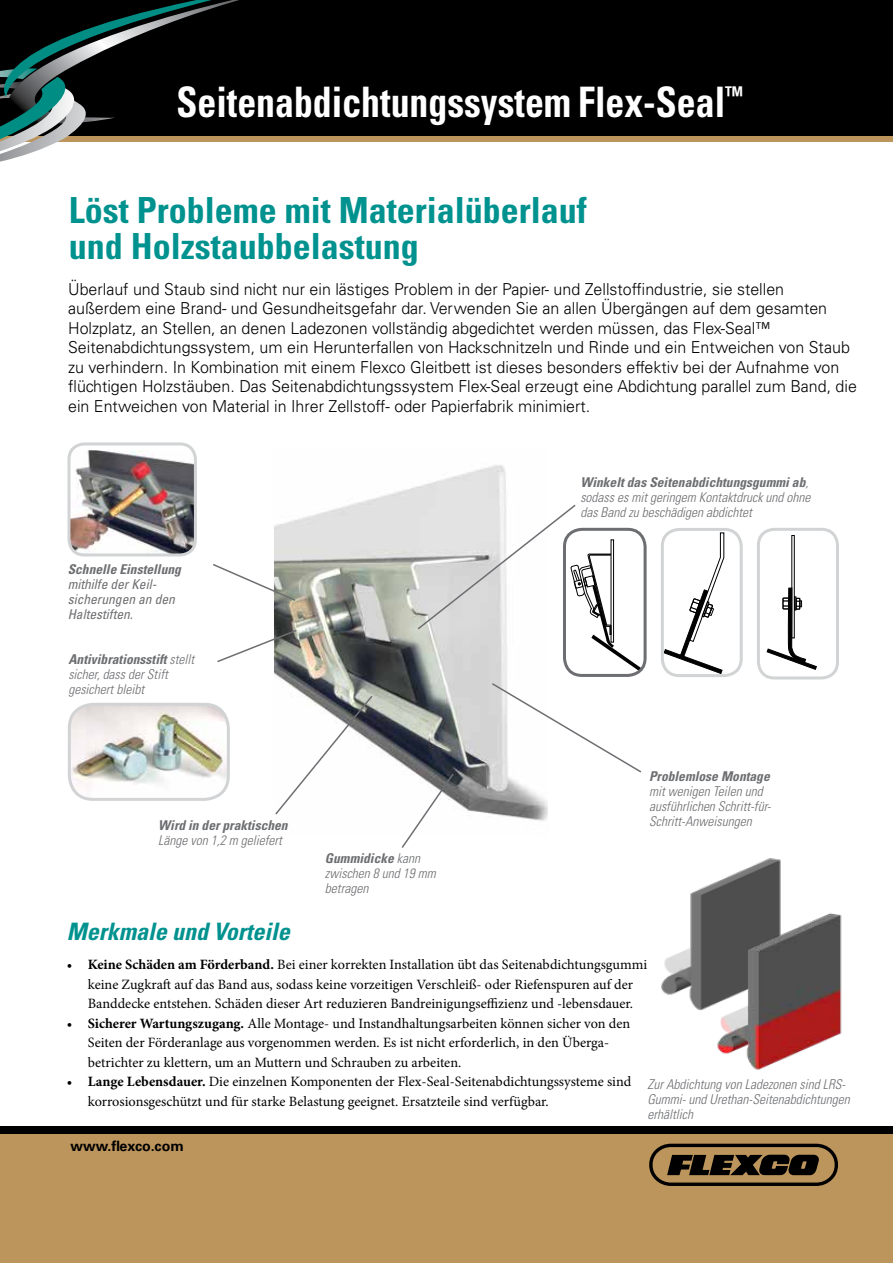
<style>
.page{position:relative;width:893px;height:1263px;background:#fff}
.page>*{position:absolute;margin:0;border:0;box-sizing:border-box;transform-origin:0 0}
.t1{font:700 condensed 42px "Univers LT Std";color:#fff;scale:.9 1}
.t2{font:700 condensed 36px/36px "Univers LT Std";color:#00928f}
.t3{font:italic 700 condensed 24px "Univers LT Std";color:#00928f}
.t4{font:300 16.5px/19.5px "Univers LT Std";color:#000}
.t5{font:14.25px/19.5px "Minion Pro";color:#000}
.t6{font:700 14.25px "Univers LT Std";color:#000}
.t7{font:italic 300 condensed 13.5px/15px "Univers LT Std";color:#6d6e71}
.t8{font:italic 700 condensed 13.5px "Univers LT Std";color:#6d6e71}
.t9{font:italic condensed 13.5px/15px "Univers LT Std";color:#6d6e71}
.s1{font-weight:700}
</style>
<div class="page">
<div style="left:0;top:135px;width:893px;height:7px;background:#bc955c"></div>
<div style="left:0;top:0;width:893px;height:136px;background:#000"></div>
<svg style="left:0;top:0;width:239px;height:162px"></svg>
<div style="left:0;top:1134px;width:893px;height:129px;background:#bc955c"></div>
<div style="left:0;top:1127px;width:893px;height:7px;background:#000"></div>
<svg style="left:649px;top:1144px;width:189px;height:42px"></svg>
<img style="left:661px;top:858px;width:120px;height:153px">
<img style="left:712px;top:900px;width:130px;height:170px">
<img style="left:274px;top:465px;width:274px;height:356px">
<img style="left:71px;top:450px;width:123px;height:105px">
<div style="left:67px;top:442px;width:130px;height:114px;border:3px solid #d1d3d4;border-radius:15px"></div>
<div style="left:563px;top:528px;width:84px;height:149px;border:3px solid #6d6e71;border-radius:17px"></div>
<div style="left:791px;top:535px;width:4px;height:103px;border:1px solid #000"></div>
<svg style="left:767px;top:588px;width:50px;height:82px"></svg>
<div style="left:757px;top:528px;width:82px;height:151px;border:3px solid #d1d3d4;border-radius:16px"></div>
<svg style="left:664px;top:532px;width:60px;height:142px"></svg>
<div style="left:661px;top:528px;width:82px;height:149px;border:3px solid #d1d3d4;border-radius:17px"></div>
<img style="left:69px;top:705px;width:157px;height:92px">
<div style="left:68px;top:703px;width:162px;height:98px;border:3px solid #d1d3d4;border-radius:24px"></div>
<svg style="left:416px;top:503px;width:229px;height:171px"></svg>
<svg style="left:213px;top:562px;width:84px;height:40px"></svg>
<svg style="left:217px;top:628px;width:81px;height:35px"></svg>
<svg style="left:400px;top:772px;width:55px;height:76px"></svg>
<svg style="left:490px;top:682px;width:152px;height:92px"></svg>
<svg style="left:274px;top:694px;width:100px;height:122px"></svg>
<h1 class="t1" style="left:176px;top:76px;width:631px">Seitenabdichtungssystem Flex-Seal<sup>™</sup></h1>
<h2 class="t2" style="left:69px;top:192px;width:519px">Löst Probleme mit Materialüberlauf und Holzstaubbelastung</h2>
<p class="t4" style="left:68px;top:279px;width:790px">Überlauf und Staub sind nicht nur ein lästiges Problem in der Papier- und Zellstoffindustrie, sie stellen außerdem eine Brand- und Gesundheitsgefahr dar. Verwenden Sie an allen Übergängen auf dem gesamten Holzplatz, an Stellen, an denen Ladezonen vollständig abgedichtet werden müssen, das Flex-Seal™ Seitenabdichtungssystem, um ein Herunterfallen von Hackschnitzeln und Rinde und ein Entweichen von Staub zu verhindern. In Kombination mit einem Flexco Gleitbett ist dieses besonders effektiv bei der Aufnahme von flüchtigen Holzstäuben. Das Seitenabdichtungssystem Flex-Seal erzeugt eine Abdichtung parallel zum Band, die ein Entweichen von Material in Ihrer Zellstoff- oder Papierfabrik minimiert.</p>
<p class="t8" style="left:68px;top:561px;width:115px">Schnelle Einstellung</p>
<p class="t9" style="left:68px;top:577px;width:109px">mithilfe der Keil&shy;sicherungen an den<br>Haltestiften.</p>
<p class="t7" style="left:68px;top:652px;width:127px"><span class="s1">Antivibrationsstift</span> stellt sicher, dass der Stift gesichert bleibt</p>
<p class="t8" style="left:158px;top:817px;width:131px">Wird in der praktischen</p>
<p class="t7" style="left:158px;top:833px;width:125px">Länge von 1,2 m geliefert</p>
<p class="t7" style="left:325px;top:850px;width:112px"><span class="s1">Gummidicke</span> kann zwischen 8 und 19 mm betragen</p>
<p class="t7" style="left:580px;top:474px;width:232px"><span class="s1">Winkelt das Seitenabdichtungsgummi ab</span>, sodass es mit geringem Kontaktdruck und ohne das Band zu beschädigen abdichtet</p>
<p class="t8" style="left:649px;top:767px;width:122px">Problemlose Montage</p>
<p class="t7" style="left:649px;top:783px;width:124px">mit wenigen Teilen und ausführlichen Schritt-für-<br>Schritt-Anweisungen</p>
<h3 class="t3" style="left:67px;top:917px;width:225px">Merkmale und Vorteile</h3>
<p class="t5" style="left:67px;top:955px;width:582px;text-align:center">• <span class="s1">Keine Schäden am Förderband.</span> Bei einer korrekten Installation übt das Seitenabdichtungsgummi keine Zugkraft auf das Band aus, sodass keine vorzeitigen Verschleiß- oder Riefenspuren auf der<br>Banddecke entstehen. Schäden dieser Art reduzieren Bandreinigungseffizienz und -lebensdauer.</p>
<p class="t5" style="left:88px;top:1014px;width:544px;text-indent:-21px">• <span class="s1">Sicherer Wartungszugang.</span> Alle Montage- und Instandhaltungsarbeiten können sicher von den<br>Seiten der Förderanlage aus vorgenommen werden. Es ist nicht erforderlich, in den Überga&shy;betrichter zu klettern, um an Muttern und Schrauben zu arbeiten.</p>
<p class="t5" style="left:88px;top:1072px;width:545px;text-indent:-21px">• <span class="s1">Lange Lebensdauer.</span> Die einzelnen Komponenten der Flex-Seal-Seitenabdichtungssysteme sind korrosionsgeschützt und für starke Belastung geeignet. Ersatzteile sind verfügbar.</p>
<p class="t7" style="left:647px;top:1077px;width:204px">Zur Abdichtung von Ladezonen sind LRS-<br>Gummi- und Urethan-Seitenabdichtungen erhältlich</p>
<p class="t6" style="left:71px;top:1137px;width:115px">www.flexco.com</p>
</div>
